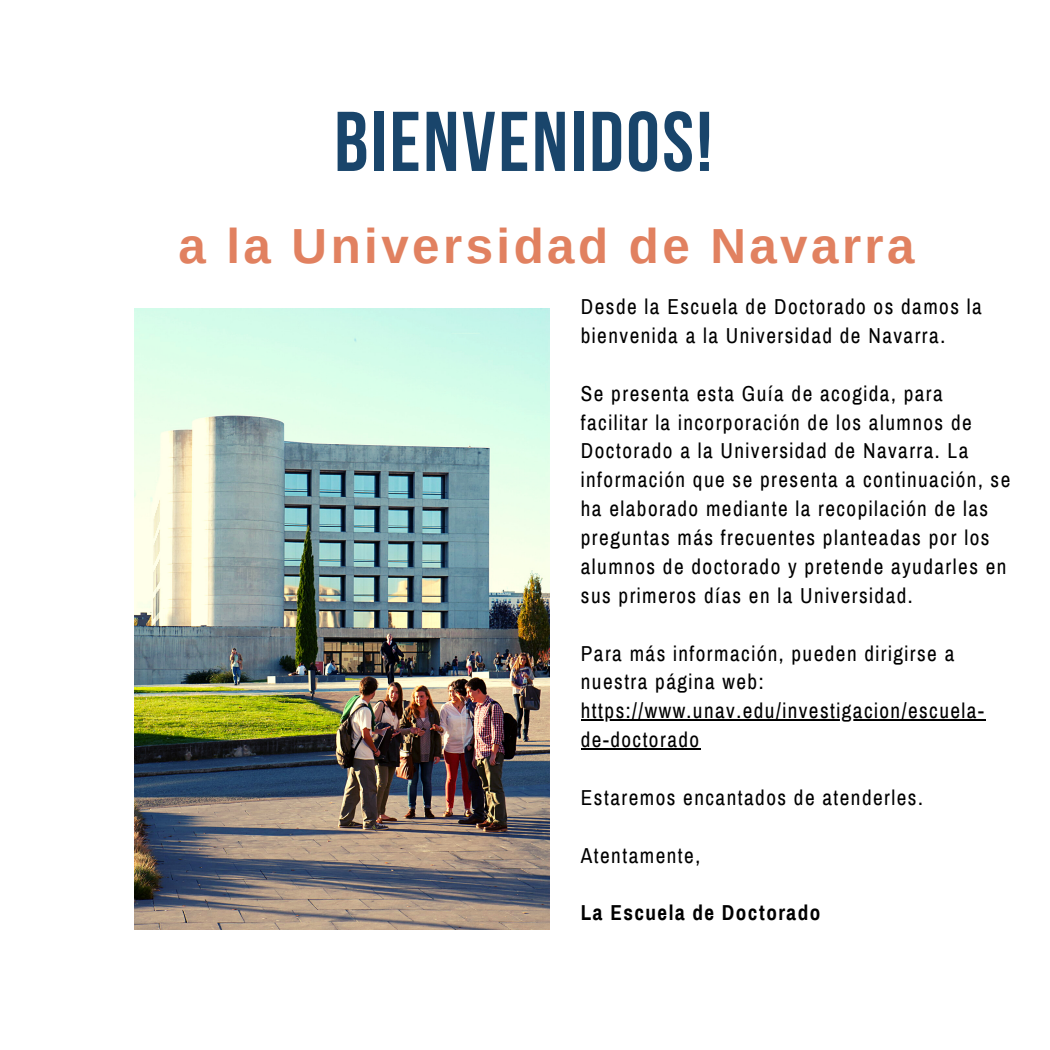
<style>
.page{position:relative;width:1050px;height:1050px;background:#fff}
.page>*{position:absolute;margin:0;border:0;box-sizing:border-box;transform-origin:0 0}
.t1{font:700 84.52px "Bebas Neue";letter-spacing:.03em;color:#19456b}
.t2{font:700 49.35px "Arimo";letter-spacing:.07em;color:#e18160}
.t3{font:21.18px/28.9px "Archivo Narrow";letter-spacing:.07em;color:#000}
.t4{font:700 21.18px "Archivo Narrow";letter-spacing:.07em;color:#000}
</style>
<div class="page">
<hr style="left:581px;top:720px;width:404px;height:1px;background:#000">
<hr style="left:581px;top:749px;width:120px;height:1px;background:#000">
<img style="left:135px;top:308px;width:415px;height:621px">
<h1 class="t1" style="left:334px;top:108px;width:380px">BIENVENIDOS!</h1>
<h2 class="t2" style="left:178px;top:218px;width:738px">a la Universidad de Navarra</h2>
<p class="t3" style="left:581px;top:293px;width:402px">Desde la Escuela de Doctorado os damos la bienvenida a la Universidad de Navarra.</p>
<p class="t3" style="left:581px;top:379px;width:431px">Se presenta esta Guía de acogida, para facilitar la incorporación de los alumnos de Doctorado a la Universidad de Navarra. La información que se presenta a continuación, se ha elaborado mediante la recopilación de las preguntas más frecuentes planteadas por los alumnos de doctorado y pretende ayudarles en sus primeros días en la Universidad.</p>
<p class="t3" style="left:581px;top:639px;width:404px">Para más información, pueden dirigirse a nuestra página web: https://www.unav.edu/investigacion/escuela&shy;de-doctorado</p>
<p class="t3" style="left:581px;top:783px;width:344px">Estaremos encantados de atenderles.</p>
<p class="t3" style="left:581px;top:841px;width:121px">Atentamente,</p>
<p class="t4" style="left:581px;top:902px;width:241px">La Escuela de Doctorado</p>
</div>
